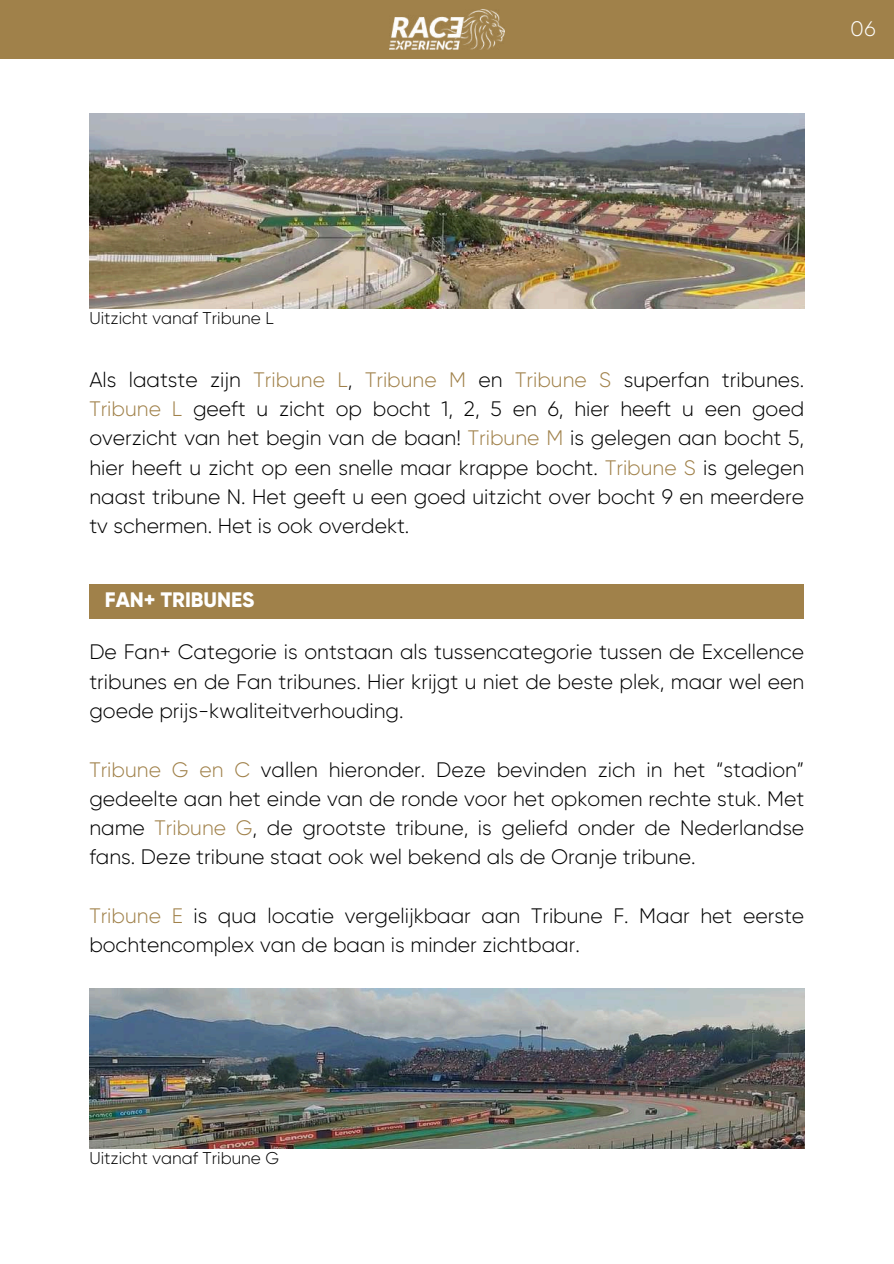
<style>
.page{position:relative;width:894px;height:1264px;background:#fff}
.page>*{position:absolute;margin:0;border:0;box-sizing:border-box;transform-origin:0 0}
.t1{font:300 21px/29.2px "Gilroy";color:#000;text-align:justify}
.t2{font:800 21px "Gilroy";color:#fff}
.t3{font:300 21px "Gilroy";color:#fff}
.t4{font:300 17.1px "Gilroy";color:#000}
.s1{color:#a0814a}
</style>
<div class="page">
<div style="left:0;top:0;width:893px;height:59px;background:#a0814a"></div>
<img style="left:389px;top:9px;width:115px;height:41px">
<img style="left:89px;top:113px;width:715px;height:196px">
<div style="left:89px;top:584px;width:715px;height:34px;background:#a0814a"></div>
<img style="left:89px;top:988px;width:715px;height:160px">
<p class="t3" style="left:850px;top:16px;width:27px">06</p>
<p class="t4" style="left:89px;top:308px;width:186px">Uitzicht vanaf Tribune L</p>
<p class="t1" style="left:89px;top:365px;width:716px">Als laatste zijn <span class="s1">Tribune L</span>, <span class="s1">Tribune M</span> en <span class="s1">Tribune S</span> superfan tribunes.<br><span class="s1">Tribune L</span> geeft u zicht op bocht 1, 2, 5 en 6, hier heeft u een goed overzicht van het begin van de baan! <span class="s1">Tribune M</span> is gelegen aan bocht 5, hier heeft u zicht op een snelle maar krappe bocht. <span class="s1">Tribune S</span> is gelegen naast tribune N. Het geeft u een goed uitzicht over bocht 9 en meerdere tv schermen. Het is ook overdekt.</p>
<p class="t2" style="left:105px;top:587px;width:151px">FAN+ TRIBUNES</p>
<p class="t1" style="left:89px;top:637px;width:716px">De Fan+ Categorie is ontstaan als tussencategorie tussen de Excellence tribunes en de Fan tribunes. Hier krijgt u niet de beste plek, maar wel een goede prijs-kwaliteitverhouding.</p>
<p class="t1" style="left:89px;top:754px;width:716px"><span class="s1">Tribune G en C</span> vallen hieronder. Deze bevinden zich in het “stadion” gedeelte aan het einde van de ronde voor het opkomen rechte stuk. Met name <span class="s1">Tribune G</span>, de grootste tribune, is geliefd onder de Nederlandse fans. Deze tribune staat ook wel bekend als de Oranje tribune.</p>
<p class="t1" style="left:89px;top:901px;width:716px"><span class="s1">Tribune E</span> is qua locatie vergelijkbaar aan Tribune F. Maar het eerste bochtencomplex van de baan is minder zichtbaar.</p>
<p class="t4" style="left:89px;top:1147px;width:191px">Uitzicht vanaf Tribune G</p>
</div>
